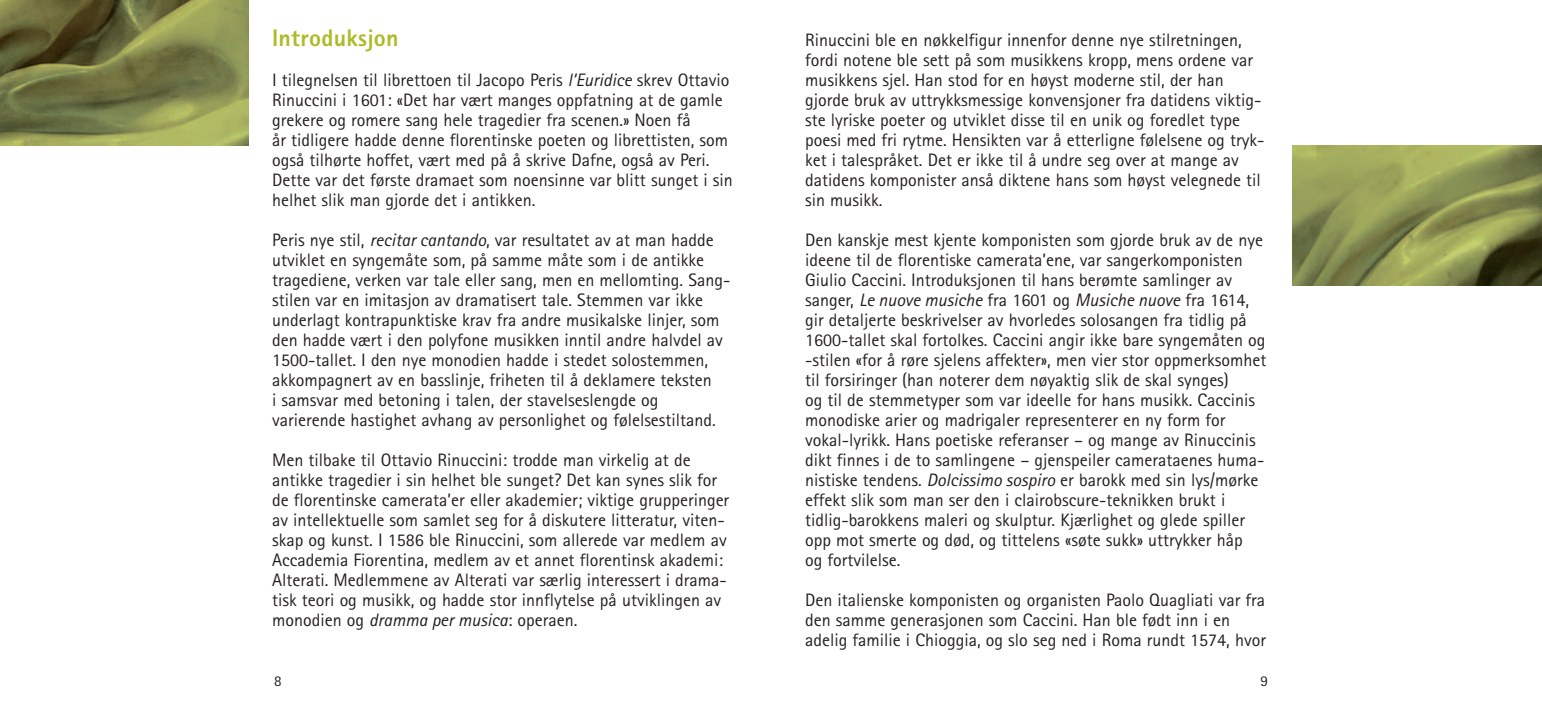
<style>
.page{position:relative;width:1542px;height:714px;background:#fff}
.page>*{position:absolute;margin:0;border:0;box-sizing:border-box;transform-origin:0 0}
.t1{font:800 24px "Rotis Sans Serif";letter-spacing:.01em;color:#a9bd27}
.t2{font:18px/20px "Rotis Sans Serif";color:#231f20}
.t3{font:15px "Rotis Sans Serif";color:#231f20}
.s1{font-style:italic}
</style>
<div class="page">
<img style="left:0;top:0;width:249px;height:145px">
<img style="left:1293px;top:145px;width:249px;height:141px">
<h1 class="t1" style="left:272px;top:29px;width:128px">Introduksjon</h1>
<p class="t2" style="left:272px;top:71px;width:462px">I tilegnelsen til librettoen til Jacopo Peris <span class="s1">l’Euridice</span> skrev Ottavio Rinuccini i 1601: «Det har vært manges oppfatning at de gamle grekere og romere sang hele tragedier fra scenen.» Noen få<br>år tidligere hadde denne florentinske poeten og librettisten, som også tilhørte hoffet, vært med på å skrive Dafne, også av Peri.<br>Dette var det første dramaet som noensinne var blitt sunget i sin helhet slik man gjorde det i antikken.</p>
<p class="t2" style="left:272px;top:231px;width:460px">Peris nye stil, <span class="s1">recitar cantando</span>, var resultatet av at man hadde utviklet en syngemåte som, på samme måte som i de antikke tragediene, verken var tale eller sang, men en mellomting. Sang&shy;stilen var en imitasjon av dramatisert tale. Stemmen var ikke underlagt kontrapunktiske krav fra andre musikalske linjer, som den hadde vært i den polyfone musikken inntil andre halvdel av 1500-tallet. I den nye monodien hadde i stedet solostemmen, akkompagnert av en basslinje, friheten til å deklamere teksten<br>i samsvar med betoning i talen, der stavelseslengde og varierende hastighet avhang av personlighet og følelsestiltand.</p>
<p class="t2" style="left:272px;top:451px;width:459px">Men tilbake til Ottavio Rinuccini: trodde man virkelig at de antikke tragedier i sin helhet ble sunget? Det kan synes slik for de florentinske camerata’er eller akademier; viktige grupperinger av intellektuelle som samlet seg for å diskutere litteratur, viten&shy;skap og kunst. I 1586 ble Rinuccini, som allerede var medlem av Accademia Fiorentina, medlem av et annet florentinsk akademi:<br>Alterati. Medlemmene av Alterati var særlig interessert i drama&shy;tisk teori og musikk, og hadde stor innflytelse på utviklingen av monodien og <span class="s1">dramma per musica</span>: operaen.</p>
<p class="t2" style="left:805px;top:31px;width:461px">Rinuccini ble en nøkkelfigur innenfor denne nye stilretningen, fordi notene ble sett på som musikkens kropp, mens ordene var musikkens sjel. Han stod for en høyst moderne stil, der han gjorde bruk av uttrykksmessige konvensjoner fra datidens viktig&shy;ste lyriske poeter og utviklet disse til en unik og foredlet type poesi med fri rytme. Hensikten var å etterligne følelsene og tryk&shy;ket i talespråket. Det er ikke til å undre seg over at mange av datidens komponister anså diktene hans som høyst velegnede til sin musikk.</p>
<p class="t2" style="left:805px;top:231px;width:463px">Den kanskje mest kjente komponisten som gjorde bruk av de nye ideene til de florentiske camerata’ene, var sangerkomponisten Giulio Caccini. Introduksjonen til hans berømte samlinger av sanger, <span class="s1">Le nuove musiche</span> fra 1601 og <span class="s1">Musiche nuove</span> fra 1614, gir detaljerte beskrivelser av hvorledes solosangen fra tidlig på 1600-tallet skal fortolkes. Caccini angir ikke bare syngemåten og -stilen «for å røre sjelens affekter», men vier stor oppmerksomhet til forsiringer (han noterer dem nøyaktig slik de skal synges)<br>og til de stemmetyper som var ideelle for hans musikk. Caccinis monodiske arier og madrigaler representerer en ny form for vokal-lyrikk. Hans poetiske referanser – og mange av Rinuccinis dikt finnes i de to samlingene – gjenspeiler camerataenes huma&shy;nistiske tendens. <span class="s1">Dolcissimo sospiro</span> er barokk med sin lys/mørke effekt slik som man ser den i clairobscure-teknikken brukt i tidlig-barokkens maleri og skulptur. Kjærlighet og glede spiller opp mot smerte og død, og tittelens «søte sukk» uttrykker håp<br>og fortvilelse.</p>
<p class="t2" style="left:805px;top:591px;width:463px">Den italienske komponisten og organisten Paolo Quagliati var fra den samme generasjonen som Caccini. Han ble født inn i en adelig familie i Chioggia, og slo seg ned i Roma rundt 1574, hvor</p>
<p class="t3" style="left:274px;top:675px;width:9px">8</p>
<p class="t3" style="left:1260px;top:675px;width:9px">9</p>
</div>
